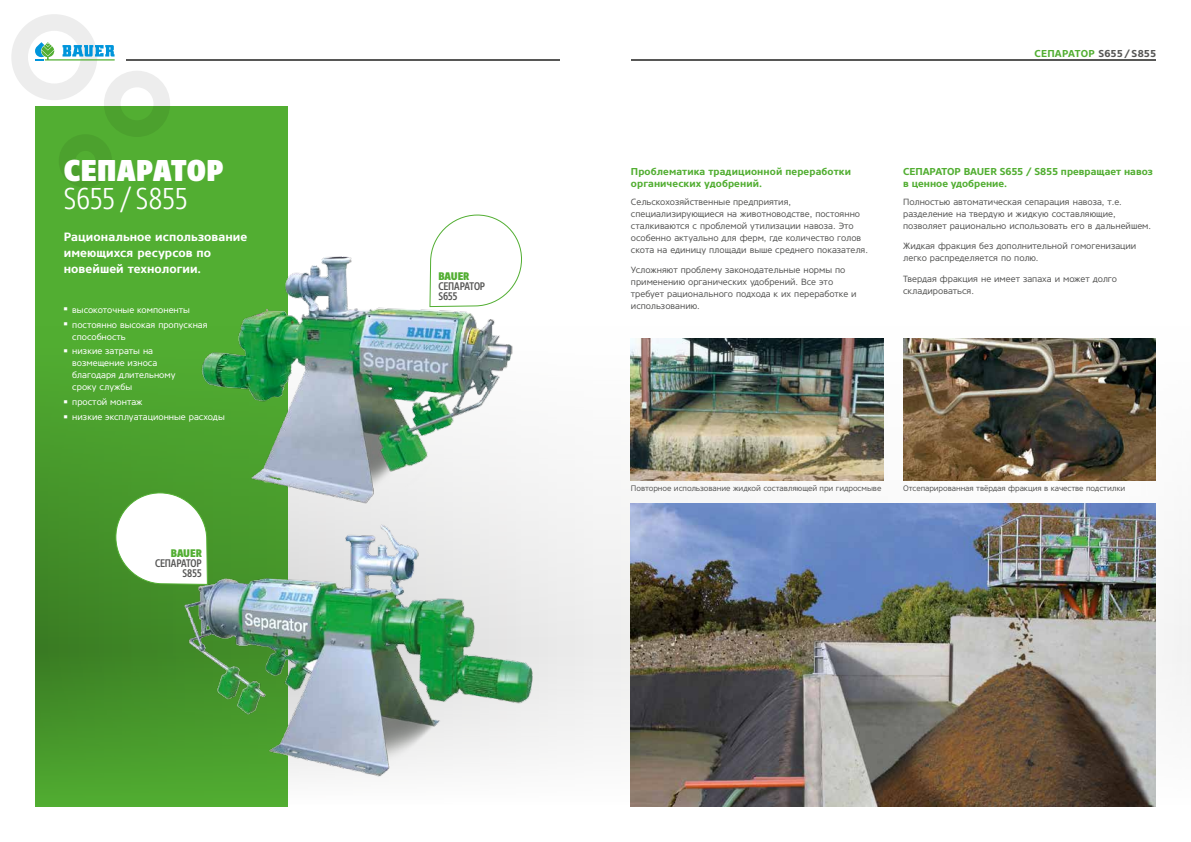
<style>
.page{position:relative;width:1191px;height:842px;background:#fff}
.page>*{position:absolute;margin:0;border:0;box-sizing:border-box;transform-origin:0 0}
.t1{font:900 30px "Core Sans NR97 Cn";letter-spacing:.015em;color:#fff}
.t2{font:300 30px "Core Sans NR37 Cn";letter-spacing:-.015em;color:#fff}
.t3{font:700 12px/16px "Core Sans NR65";letter-spacing:.005em;color:#fff}
.t4{font:500 11px/10px "Core Sans NR57 Cn";letter-spacing:-.02em;color:#575756;text-align:right}
.t5{font:800 11px "Core Sans NR87 Cn";letter-spacing:-.005em;color:#52ae32}
.t6{font:700 10px/12px "Core Sans NR65";letter-spacing:.005em;color:#52ae32}
.t7{font:9px/12px "Core Sans NR45";color:#575756}
.t8{font:9px/12px "Core Sans NR45";color:#fff}
.t9{font:8px "Core Sans NR45";letter-spacing:-.01em;color:#575756}
.s1{color:#575756}
</style>
<div class="page">
<div style="left:35px;top:326px;width:1156px;height:481px;background:#575756;opacity:.16"></div>
<svg style="left:35px;top:106px;width:253px;height:700px;background:#4ba02d"></svg>
<hr style="left:126px;top:59px;width:434px;height:2px;background:#575756">
<svg style="left:11px;top:14px;width:159px;height:174px"></svg>
<img style="left:903px;top:339px;width:252px;height:141px">
<img style="left:631px;top:339px;width:252px;height:141px">
<img style="left:631px;top:503px;width:524px;height:303px">
<hr style="left:631px;top:59px;width:524px;height:2px;background:#575756">
<img style="left:181px;top:519px;width:355px;height:262px">
<img style="left:199px;top:253px;width:314px;height:253px">
<svg style="left:115px;top:492px;width:93px;height:93px"></svg>
<svg style="left:429px;top:215px;width:93px;height:92px"></svg>
<h1 class="t1" style="left:64px;top:151px;width:161px">СЕПАРАТОР</h1>
<h1 class="t2" style="left:64px;top:179px;width:126px">S655 / S855</h1>
<h2 class="t3" style="left:64px;top:229px;width:185px">Рациональное использование имеющихся ресурсов по новейшей технологии.</h2>
<p class="t8" style="left:64px;top:304px;width:128px"><sup>■</sup> высокоточные компоненты</p>
<p class="t8" style="left:72px;top:318px;width:137px;text-indent:-9px"><sup>■</sup> постоянно высокая пропускная способность</p>
<p class="t8" style="left:72px;top:345px;width:105px;text-indent:-9px"><sup>■</sup> низкие затраты на возмещение износа благодаря длительному сроку службы</p>
<p class="t8" style="left:64px;top:396px;width:80px"><sup>■</sup> простой монтаж</p>
<p class="t8" style="left:64px;top:411px;width:162px"><sup>■</sup> низкие эксплуатационные расходы</p>
<p class="t5" style="left:171px;top:546px;width:32px">BAUER</p>
<p class="t4" style="left:155px;top:559px;width:48px">СЕПАРАТОР<br>S855</p>
<p class="t5" style="left:438px;top:269px;width:32px">BAUER</p>
<p class="t4" style="left:438px;top:281px;width:48px;text-align:left">СЕПАРАТОР<br>S655</p>
<p class="t6" style="left:1034px;top:47px;width:123px">СЕПАРАТОР <span class="s1">S655 / S855</span></p>
<p class="t6" style="left:631px;top:166px;width:221px">Проблематика традиционной переработки органических удобрений.</p>
<p class="t7" style="left:631px;top:196px;width:239px">Сельскохозяйственные предприятия, специализирующиеся на животноводстве, постоянно сталкиваются с проблемой утилизации навоза. Это особенно актуально для ферм, где количество голов скота на единицу площади выше среднего показателя.</p>
<p class="t7" style="left:631px;top:264px;width:227px">Усложняют проблему законодательные нормы по применению органических удобрений. Все это требует рационального подхода к их переработке и использованию.</p>
<p class="t6" style="left:903px;top:166px;width:251px">СЕПАРАТОР BAUER S655 / S855 превращает навоз в ценное удобрение.</p>
<p class="t7" style="left:903px;top:196px;width:249px">Полностью автоматическая сепарация навоза, т.е. разделение на твердую и жидкую составляющие, позволяет рационально использовать его в дальнейшем.</p>
<p class="t7" style="left:903px;top:240px;width:235px">Жидкая фракция без дополнительной гомогенизации легко распределяется по полю.</p>
<p class="t7" style="left:903px;top:273px;width:215px">Твердая фракция не имеет запаха и может долго складироваться.</p>
<p class="t9" style="left:631px;top:483px;width:252px">Повторное использование жидкой составляющей при гидросмыве</p>
<p class="t9" style="left:903px;top:483px;width:224px">Отсепарированная твёрдая фракция в качестве подстилки</p>
</div>
